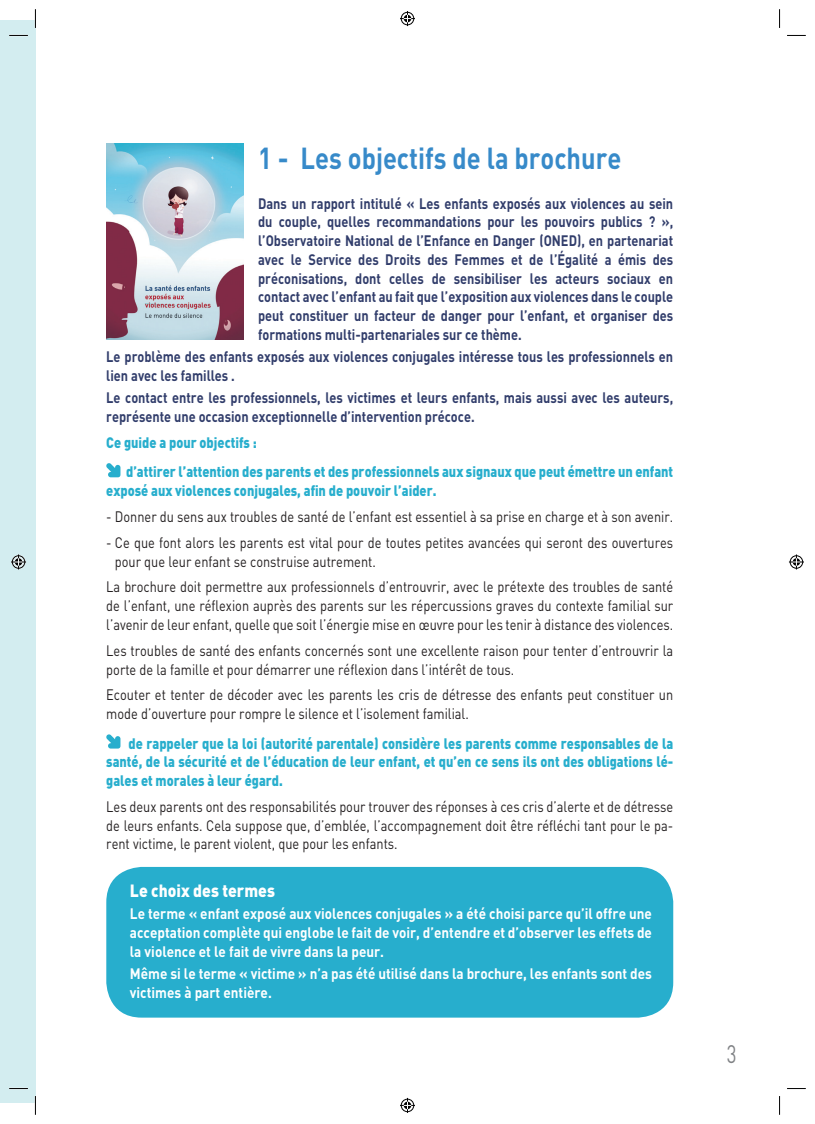
<style>
.page{position:relative;width:815px;height:1124px;background:#fff}
.page>*{position:absolute;margin:0;border:0;box-sizing:border-box;transform-origin:0 0}
.t1{font:700 30px "DIN";color:#378ac9;scale:.85 1}
.t2{font:25px "DIN";color:#808285;scale:.75 1}
.t3{font:900 17.5px "DIN";color:#fff;scale:.9 1}
.t4{font:15px/18.8px "DIN";color:#231f20;scale:.85 1}
.t5{font:700 15px/18.8px "DIN";color:#313d6b;scale:.85 1}
.t6{font:900 15px/18.8px "DIN";color:#27aecd;scale:.85 1}
.t7{font:700 15px/18.8px "DIN";color:#fff;text-align:justify;scale:.9 1}
</style>
<div class="page">
<div style="left:0;top:20px;width:35px;height:1082px;background:#d3edf0"></div>
<svg style="left:106px;top:463px;width:14px;height:14px"></svg>
<svg style="left:106px;top:734px;width:14px;height:14px"></svg>
<img style="left:106px;top:144px;width:138px;height:196px">
<div style="left:106px;top:866px;width:567px;height:151px;background:#27aecd;border-radius:35px"></div>
<svg style="left:9px;top:35px;width:19px;height:1px"></svg>
<svg style="left:787px;top:35px;width:19px;height:1px"></svg>
<svg style="left:9px;top:1088px;width:19px;height:1px"></svg>
<svg style="left:787px;top:1088px;width:19px;height:1px"></svg>
<svg style="left:35px;top:9px;width:1px;height:19px"></svg>
<svg style="left:35px;top:1095px;width:1px;height:19px"></svg>
<svg style="left:779px;top:9px;width:1px;height:19px"></svg>
<svg style="left:779px;top:1096px;width:1px;height:18px"></svg>
<svg style="left:400px;top:11px;width:15px;height:15px"></svg>
<svg style="left:400px;top:1097px;width:15px;height:15px"></svg>
<svg style="left:11px;top:554px;width:15px;height:15px"></svg>
<svg style="left:789px;top:554px;width:15px;height:15px"></svg>
<h1 class="t1" style="left:258px;top:138px;width:429px">1 - Les objectifs de la brochure</h1>
<p class="t5" style="left:258px;top:193px;width:490px;text-align:justify">Dans un rapport intitulé « Les enfants exposés aux violences au sein du couple, quelles recommandations pour les pouvoirs publics ? », l’Observatoire National de l’Enfance en Danger (ONED), en partenariat avec le Service des Droits des Femmes et de l’Égalité a émis des préconisations, dont celles de sensibiliser les acteurs sociaux en contact avec l’enfant au fait que l’exposition aux violences dans le couple peut constituer un facteur de danger pour l’enfant, et organiser des formations multi-partenariales sur ce thème.</p>
<p class="t5" style="left:106px;top:347px;width:668px">Le problème des enfants exposés aux violences conjugales intéresse tous les professionnels en lien avec les familles .</p>
<p class="t5" style="left:106px;top:388px;width:668px">Le contact entre les professionnels, les victimes et leurs enfants, mais aussi avec les auteurs, représente une occasion exceptionnelle d’intervention précoce.</p>
<p class="t6" style="left:126px;top:427px;width:645px;line-height:29.4px;text-indent:-20px">Ce guide a pour objectifs :<br>d’attirer l’attention des parents et des professionnels aux signaux que peut émettre un enfant</p>
<p class="t6" style="left:106px;top:480px;width:390px">exposé aux violences conjugales, afin de pouvoir l’aider.</p>
<p class="t4" style="left:106px;top:507px;width:668px">- Donner du sens aux troubles de santé de l’enfant est essentiel à sa prise en charge et à son avenir.</p>
<p class="t4" style="left:115px;top:532px;width:658px;text-indent:-9px">- Ce que font alors les parents est vital pour de toutes petites avancées qui seront des ouvertures pour que leur enfant se construise autrement.</p>
<p class="t4" style="left:106px;top:577px;width:668px;text-align:justify">La brochure doit permettre aux professionnels d’entrouvrir, avec le prétexte des troubles de santé de l’enfant, une réflexion auprès des parents sur les répercussions graves du contexte familial sur l’avenir de leur enfant, quelle que soit l’énergie mise en œuvre pour les tenir à distance des violences.</p>
<p class="t4" style="left:106px;top:640px;width:668px">Les troubles de santé des enfants concernés sont une excellente raison pour tenter d’entrouvrir la porte de la famille et pour démarrer une réflexion dans l’intérêt de tous.</p>
<p class="t4" style="left:106px;top:685px;width:668px">Ecouter et tenter de décoder avec les parents les cris de détresse des enfants peut constituer un mode d’ouverture pour rompre le silence et l’isolement familial.</p>
<p class="t6" style="left:106px;top:732px;width:668px;text-align:justify;text-indent:22px">de rappeler que la loi (autorité parentale) considère les parents comme responsables de la santé, de la sécurité et de l’éducation de leur enfant, et qu’en ce sens ils ont des obligations lé&shy;gales et morales à leur égard.</p>
<p class="t4" style="left:106px;top:796px;width:668px;text-align:justify">Les deux parents ont des responsabilités pour trouver des réponses à ces cris d’alerte et de détresse de leurs enfants. Cela suppose que, d’emblée, l’accompagnement doit être réfléchi tant pour le pa&shy;rent victime, le parent violent, que pour les enfants.</p>
<p class="t3" style="left:130px;top:878px;width:163px">Le choix des termes</p>
<p class="t7" style="left:130px;top:903px;width:582px">Le terme « enfant exposé aux violences conjugales » a été choisi parce qu’il offre une acceptation complète qui englobe le fait de voir, d’entendre et d’observer les effets de la violence et le fait de vivre dans la peur.</p>
<p class="t7" style="left:130px;top:963px;width:582px">Même si le terme « victime » n’a pas été utilisé dans la brochure, les enfants sont des victimes à part entière.</p>
<h2 class="t2" style="left:727px;top:1037px;width:15px">3</h2>
</div>
